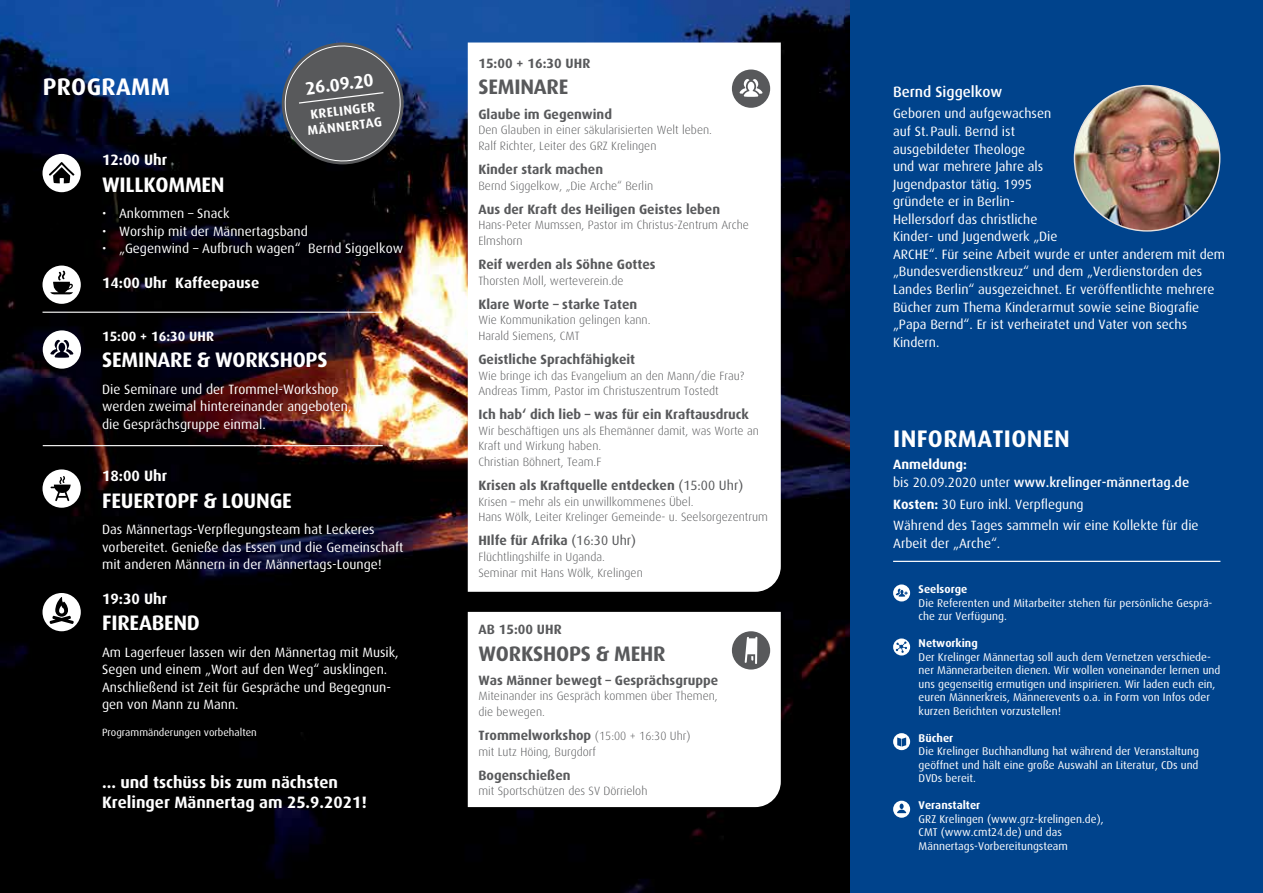
<style>
.page{position:relative;width:1263px;height:893px;background:#fff}
.page>*{position:absolute;margin:0;border:0;box-sizing:border-box;transform-origin:0 0}
.t1{font:700 24px "Dax";letter-spacing:.015em;color:#fff}
.t2{font:700 21px "Dax";letter-spacing:-.01em;color:#fff}
.t3{font:700 21px "Dax";letter-spacing:-.01em;color:#58595b}
.t4{font:700 18px "Dax";color:#fff}
.t5{font:700 16.5px/19.8px "Dax";color:#fff}
.t6{font:700 15px "Dax";color:#fff}
.t7{font:500 15px "Dax";color:#fff}
.t8{font:13.5px/17.5px "Dax";color:#fff}
.t9{font:700 13.5px "Dax";color:#58595b}
.t10{font:500 13.5px/17.5px "Dax";color:#fff}
.t11{font:700 13.5px "Dax";color:#fff}
.t12{font:700 13.2px/15.8px "Dax";color:#fff;text-align:center}
.t13{font:300 12px/15.6px "Dax";color:#58595b}
.t14{font:11.25px/13.5px "Dax";color:#fff}
.t15{font:700 11.25px "Dax";color:#fff}
.t16{font:10.5px "Dax";color:#fff}
.s1{font-weight:400}
.s2{font-weight:700;font-size:13.5px}
.s3{font-weight:700}
</style>
<div class="page">
<img style="left:0;top:0;width:850px;height:893px">
<div style="left:850px;top:0;width:413px;height:893px;background:#00438c"></div>
<svg style="left:893px;top:733px;width:17px;height:17px"></svg>
<svg style="left:893px;top:584px;width:17px;height:17px"></svg>
<svg style="left:893px;top:638px;width:17px;height:17px"></svg>
<svg style="left:893px;top:801px;width:17px;height:17px"></svg>
<hr style="left:893px;top:561px;width:327px;height:1px;background:#fff">
<svg style="left:43px;top:469px;width:38px;height:39px"></svg>
<svg style="left:43px;top:593px;width:38px;height:38px"></svg>
<svg style="left:43px;top:266px;width:38px;height:38px"></svg>
<svg style="left:43px;top:154px;width:38px;height:38px"></svg>
<hr style="left:43px;top:312px;width:339px;height:1px;background:#fff">
<hr style="left:43px;top:445px;width:340px;height:1px;background:#fff">
<img style="left:1074px;top:86px;width:146px;height:145px;border-radius:73px">
<svg style="left:282px;top:43px;width:122px;height:121px;background:#4d545f"></svg>
<svg style="left:468px;top:612px;width:313px;height:195px"></svg>
<svg style="left:468px;top:43px;width:313px;height:549px"></svg>
<svg style="left:732px;top:631px;width:38px;height:38px"></svg>
<svg style="left:43px;top:330px;width:38px;height:39px"></svg>
<svg style="left:732px;top:70px;width:38px;height:38px"></svg>
<h1 class="t1" style="left:43px;top:73px;width:129px">PROGRAMM</h1>
<h3 class="t4" style="left:304px;top:78px;width:70px;rotate:-7deg">26.09.20</h3>
<p class="t12" style="left:305px;top:107px;width:76px;rotate:-7deg">KRELINGER<br>MÄNNERTAG</p>
<p class="t6" style="left:102px;top:152px;width:67px">12:00 Uhr</p>
<h2 class="t2" style="left:102px;top:173px;width:124px">WILLKOMMEN</h2>
<p class="t8" style="left:102px;top:205px;width:129px">• Ankommen – Snack</p>
<p class="t8" style="left:102px;top:222px;width:207px">• Worship mit der Männertagsband</p>
<p class="t8" style="left:102px;top:240px;width:303px">• „Gegenwind – Aufbruch wagen“ Bernd Siggelkow</p>
<p class="t6" style="left:102px;top:275px;width:159px">14:00 Uhr Kaffeepause</p>
<p class="t11" style="left:102px;top:329px;width:114px">15:00 + 16:30 UHR</p>
<h2 class="t2" style="left:102px;top:348px;width:227px">SEMINARE &amp; WORKSHOPS</h2>
<p class="t8" style="left:102px;top:380px;width:251px">Die Seminare und der Trommel-Workshop werden zweimal hintereinander angeboten, die Gesprächsgruppe einmal.</p>
<p class="t6" style="left:102px;top:468px;width:67px">18:00 Uhr</p>
<h2 class="t2" style="left:102px;top:488px;width:191px">FEUERTOPF &amp; LOUNGE</h2>
<p class="t8" style="left:102px;top:521px;width:303px">Das Männertags-Verpflegungsteam hat Leckeres vorbereitet. Genieße das Essen und die Gemeinschaft mit anderen Männern in der Männertags-Lounge!</p>
<p class="t6" style="left:102px;top:590px;width:67px">19:30 Uhr</p>
<h2 class="t2" style="left:102px;top:611px;width:99px">FIREABEND</h2>
<p class="t8" style="left:102px;top:643px;width:298px">Am Lagerfeuer lassen wir den Männertag mit Musik, Segen und einem „Wort auf den Weg“ ausklingen.<br>Anschließend ist Zeit für Gespräche und Begegnun&shy;gen von Mann zu Mann.</p>
<p class="t16" style="left:102px;top:726px;width:156px">Programmänderungen vorbehalten</p>
<p class="t5" style="left:102px;top:772px;width:266px">... und tschüss bis zum nächsten<br>Krelinger Männertag am 25.9.2021!</p>
<p class="t9" style="left:478px;top:56px;width:114px">15:00 + 16:30 UHR</p>
<h2 class="t3" style="left:478px;top:75px;width:91px">SEMINARE</h2>
<p class="t9" style="left:478px;top:106px;width:135px">Glaube im Gegenwind</p>
<p class="t13" style="left:478px;top:122px;width:235px">Den Glauben in einer säkularisierten Welt leben.<br>Ralf Richter, Leiter des GRZ Krelingen</p>
<p class="t9" style="left:478px;top:162px;width:126px">Kinder stark machen</p>
<p class="t13" style="left:478px;top:178px;width:176px">Bernd Siggelkow, „Die Arche“ Berlin</p>
<p class="t9" style="left:478px;top:201px;width:243px">Aus der Kraft des Heiligen Geistes leben</p>
<p class="t13" style="left:478px;top:217px;width:272px">Hans-Peter Mumssen, Pastor im Christus-Zentrum Arche<br>Elmshorn</p>
<p class="t9" style="left:478px;top:257px;width:179px">Reif werden als Söhne Gottes</p>
<p class="t13" style="left:478px;top:273px;width:147px">Thorsten Moll, werteverein.de</p>
<p class="t9" style="left:478px;top:296px;width:160px">Klare Worte – starke Taten</p>
<p class="t13" style="left:478px;top:312px;width:174px">Wie Kommunikation gelingen kann.<br>Harald Siemens, CMT</p>
<p class="t9" style="left:478px;top:352px;width:158px">Geistliche Sprachfähigkeit</p>
<p class="t13" style="left:478px;top:368px;width:267px">Wie bringe ich das Evangelium an den Mann/die Frau?<br>Andreas Timm, Pastor im Christuszentrum Tostedt</p>
<p class="t9" style="left:478px;top:407px;width:272px">Ich hab‘ dich lieb – was für ein Kraftausdruck</p>
<p class="t13" style="left:478px;top:423px;width:282px">Wir beschäftigen uns als Ehemänner damit, was Worte an<br>Kraft und Wirkung haben.<br>Christian Böhnert, Team.F</p>
<p class="t9" style="left:478px;top:478px;width:266px">Krisen als Kraftquelle entdecken <span class="s1">(15:00 Uhr)</span></p>
<p class="t13" style="left:478px;top:494px;width:291px">Krisen – mehr als ein unwillkommenes Übel.<br>Hans Wölk, Leiter Krelinger Gemeinde- u. Seelsorgezentrum</p>
<p class="t9" style="left:478px;top:533px;width:159px">HIlfe für Afrika <span class="s1">(16:30 Uhr)</span></p>
<p class="t13" style="left:478px;top:549px;width:166px">Flüchtlingshilfe in Uganda.<br>Seminar mit Hans Wölk, Krelingen</p>
<p class="t9" style="left:478px;top:622px;width:85px">AB 15:00 UHR</p>
<h2 class="t3" style="left:478px;top:641px;width:188px">WORKSHOPS &amp; MEHR</h2>
<p class="t9" style="left:478px;top:672px;width:241px">Was Männer bewegt – Gesprächsgruppe</p>
<p class="t13" style="left:478px;top:688px;width:241px">Miteinander ins Gespräch kommen über Themen, die bewegen.</p>
<p class="t13" style="left:478px;top:728px;width:214px"><span class="s2">Trommelworkshop</span> (15:00 + 16:30 Uhr) mit Lutz Höing, Burgdorf</p>
<p class="t9" style="left:478px;top:767px;width:94px">Bogenschießen</p>
<p class="t13" style="left:478px;top:783px;width:171px">mit Sportschützen des SV Dörrieloh</p>
<p class="t7" style="left:893px;top:83px;width:111px">Bernd Siggelkow</p>
<p class="t8" style="left:893px;top:105px;width:334px">Geboren und aufgewachsen<br>auf St.Pauli. Bernd ist<br>ausgebildeter Theologe<br>und war mehrere Jahre als<br>Jugendpastor tätig. 1995<br>gründete er in Berlin-<br>Hellersdorf das christliche<br>Kinder- und Jugendwerk „Die<br>ARCHE“. Für seine Arbeit wurde er unter anderem mit dem „Bundesverdienstkreuz“ und dem „Verdienstorden des Landes Berlin“ ausgezeichnet. Er veröffentlichte mehrere Bücher zum Thema Kinderarmut sowie seine Biografie „Papa Bernd“. Er ist verheiratet und Vater von sechs Kindern.</p>
<h1 class="t1" style="left:893px;top:426px;width:178px">INFORMATIONEN</h1>
<p class="t10" style="left:893px;top:456px;width:298px"><span class="s3">Anmeldung:<br></span><span class="s1">bis 20.09.2020 unter</span> www.krelinger-männertag.de</p>
<p class="t8" style="left:893px;top:493px;width:307px;line-height:21.8px"><span class="s3">Kosten:</span> 30 Euro inkl. Verpflegung<br>Während des Tages sammeln wir eine Kollekte für die</p>
<p class="t8" style="left:893px;top:535px;width:109px">Arbeit der „Arche“.</p>
<p class="t15" style="left:919px;top:583px;width:50px">Seelsorge</p>
<p class="t14" style="left:919px;top:596px;width:295px">Die Referenten und Mitarbeiter stehen für persönliche Gesprä&shy;che zur Verfügung.</p>
<p class="t15" style="left:919px;top:637px;width:61px">Networking</p>
<p class="t14" style="left:919px;top:650px;width:303px">Der Krelinger Männertag soll auch dem Vernetzen verschiede&shy;ner Männerarbeiten dienen. Wir wollen voneinander lernen und uns gegenseitig ermutigen und inspirieren. Wir laden euch ein, euren Männerkreis, Männerevents o.a. in Form von Infos oder kurzen Berichten vorzustellen!</p>
<p class="t15" style="left:919px;top:732px;width:36px">Bücher</p>
<p class="t14" style="left:919px;top:745px;width:282px;text-align:justify">Die Krelinger Buchhandlung hat während der Veranstaltung geöffnet und hält eine große Auswahl an Literatur, CDs und DVDs bereit.</p>
<p class="t15" style="left:919px;top:799px;width:63px">Veranstalter</p>
<p class="t14" style="left:919px;top:812px;width:187px">GRZ Krelingen (www.grz-krelingen.de),<br>CMT (www.cmt24.de) und das<br>Männertags-Vorbereitungsteam</p>
</div>
